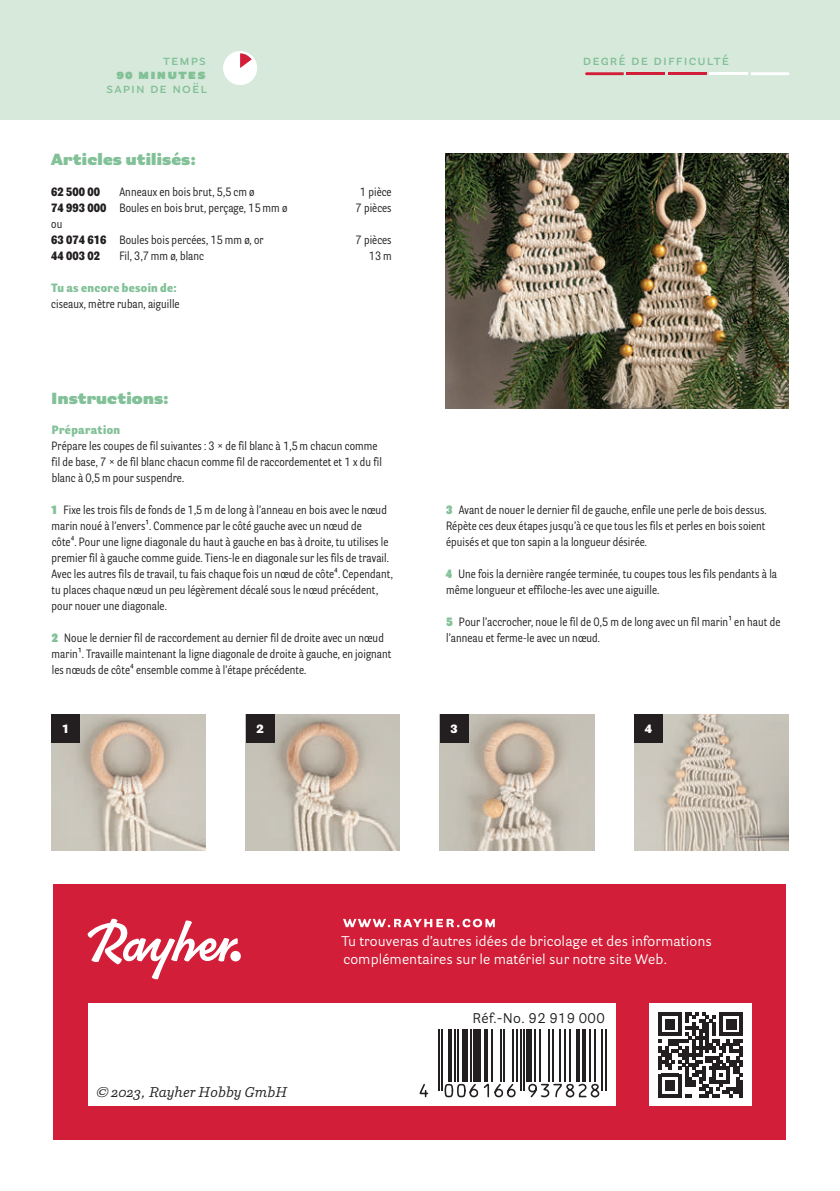
<style>
.page{position:relative;width:840px;height:1191px;background:#fff}
.page>*{position:absolute;margin:0;border:0;box-sizing:border-box;transform-origin:0 0}
.t1{font:900 16px "Parry Grotesque Pro";letter-spacing:.01em;color:#82c198}
.t2{font:14px/18px "Parry Grotesque Pro";letter-spacing:.005em;color:#fff}
.t3{font:600 14px "Parry Grotesque Pro";letter-spacing:.08em;color:#82c198}
.t4{font:italic 14px "Parry Pro";letter-spacing:.01em;color:#231f20}
.t5{font:14px "Parry Grotesque Pro";letter-spacing:.02em;color:#231f20}
.t6{font:900 14px "Parry Grotesque Pro";letter-spacing:.08em;color:#82c198}
.t7{font:12px/16px "Parry Grot Con Pro";letter-spacing:.005em;color:#231f20}
.t8{font:900 12px "Parry Grot Con Pro";letter-spacing:.03em;color:#82c198}
.t9{font:900 12px "Parry Grot Con Pro";letter-spacing:.005em;color:#231f20}
.t10{font:900 12px "Parry Grotesque Pro";color:#fff}
.s1{font-weight:900}
.s2{font-weight:900;color:#82c198}
</style>
<div class="page">
<div style="left:0;top:0;width:839px;height:119px;background:#d7e9db"></div>
<svg style="left:585px;top:72px;width:38px;height:3px"></svg>
<hr style="left:626px;top:72px;width:38px;height:3px;background:#d21e38">
<hr style="left:667px;top:72px;width:39px;height:3px;background:#d21e38">
<hr style="left:709px;top:72px;width:38px;height:3px;background:#fff">
<svg style="left:751px;top:72px;width:38px;height:3px"></svg>
<hr style="left:839px;top:0;width:1px;height:1191px;background:#e6e7e9">
<div style="left:54px;top:884px;width:731px;height:256px;background:#d21e38"></div>
<div style="left:88px;top:1003px;width:527px;height:103px;background:#fff"></div>
<div style="left:223px;top:51px;width:34px;height:34px;background:#fff;border-radius:50%"></div>
<svg style="left:240px;top:53px;width:11px;height:15px"></svg>
<svg style="left:343px;top:918px;width:151px;height:9px"></svg>
<svg style="left:87px;top:918px;width:151px;height:61px"></svg>
<div style="left:230px;top:951px;width:11px;height:10px;background:#fff;border-radius:50%"></div>
<div style="left:649px;top:1003px;width:102px;height:103px;background:#fff"></div>
<svg style="left:658px;top:1012px;width:84px;height:85px"></svg>
<img style="left:245px;top:714px;width:154px;height:136px">
<img style="left:439px;top:714px;width:155px;height:136px">
<img style="left:634px;top:714px;width:154px;height:136px">
<img style="left:51px;top:714px;width:154px;height:136px">
<img style="left:445px;top:153px;width:343px;height:255px">
<div style="left:51px;top:714px;width:29px;height:29px;background:#231f20"></div>
<div style="left:246px;top:714px;width:28px;height:29px;background:#231f20"></div>
<div style="left:439px;top:714px;width:29px;height:29px;background:#231f20"></div>
<div style="left:634px;top:714px;width:28px;height:29px;background:#231f20"></div>
<hr style="left:437px;top:1029px;width:2px;height:61px;background:#231f20">
<hr style="left:441px;top:1029px;width:2px;height:61px;background:#231f20">
<hr style="left:448px;top:1029px;width:3px;height:53px;background:#231f20">
<hr style="left:453px;top:1029px;width:2px;height:53px;background:#231f20">
<hr style="left:457px;top:1029px;width:2px;height:53px;background:#231f20">
<div style="left:462px;top:1029px;width:5px;height:53px;background:#231f20"></div>
<hr style="left:469px;top:1029px;width:2px;height:53px;background:#231f20">
<div style="left:473px;top:1029px;width:7px;height:53px;background:#231f20"></div>
<svg style="left:484px;top:1029px;width:3px;height:53px"></svg>
<hr style="left:491px;top:1029px;width:1px;height:53px;background:#231f20">
<hr style="left:499px;top:1029px;width:2px;height:53px;background:#231f20">
<hr style="left:503px;top:1029px;width:2px;height:53px;background:#231f20">
<hr style="left:512px;top:1029px;width:2px;height:53px;background:#231f20">
<hr style="left:515px;top:1029px;width:2px;height:53px;background:#231f20">
<hr style="left:519px;top:1029px;width:2px;height:61px;background:#231f20">
<hr style="left:523px;top:1029px;width:1px;height:61px;background:#231f20">
<div style="left:526px;top:1029px;width:6px;height:53px;background:#231f20"></div>
<hr style="left:533px;top:1029px;width:2px;height:53px;background:#231f20">
<hr style="left:539px;top:1029px;width:1px;height:53px;background:#231f20">
<hr style="left:548px;top:1029px;width:1px;height:53px;background:#231f20">
<hr style="left:551px;top:1029px;width:2px;height:53px;background:#231f20">
<hr style="left:558px;top:1029px;width:2px;height:53px;background:#231f20">
<hr style="left:564px;top:1029px;width:1px;height:53px;background:#231f20">
<hr style="left:569px;top:1029px;width:2px;height:53px;background:#231f20">
<hr style="left:576px;top:1029px;width:4px;height:53px;background:#231f20">
<svg style="left:582px;top:1029px;width:3px;height:53px"></svg>
<hr style="left:588px;top:1029px;width:2px;height:53px;background:#231f20">
<hr style="left:594px;top:1029px;width:2px;height:53px;background:#231f20">
<hr style="left:601px;top:1029px;width:2px;height:61px;background:#231f20">
<hr style="left:604px;top:1029px;width:2px;height:61px;background:#231f20">
<svg style="left:419px;top:1082px;width:180px;height:15px"></svg>
<p class="t3" style="left:163px;top:50px;width:44px">temps</p>
<p class="t3" style="left:582px;top:50px;width:148px">degré de difficulté</p>
<p class="t6" style="left:116px;top:63px;width:91px">90 minutes</p>
<p class="t3" style="left:106px;top:78px;width:102px">sapin de noël</p>
<h1 class="t1" style="left:51px;top:148px;width:146px">Articles utilisés:</h1>
<p class="t9" style="left:51px;top:183px;width:50px">62 500 00</p>
<p class="t7" style="left:119px;top:184px;width:137px">Anneaux en bois brut, 5,5 cm ø</p>
<p class="t7" style="left:360px;top:184px;width:33px">1 pièce</p>
<p class="t7" style="left:51px;top:200px;width:238px"><span class="s1">74 993 000</span> Boules en bois brut, perçage, 15mm ø</p>
<p class="t7" style="left:355px;top:200px;width:38px">7 pièces</p>
<p class="t7" style="left:51px;top:216px;width:214px">ou<br><span class="s1">63 074 616</span> Boules bois percées, 15mm ø, or</p>
<p class="t7" style="left:355px;top:232px;width:38px">7 pièces</p>
<p class="t9" style="left:51px;top:247px;width:50px">44 003 02</p>
<p class="t7" style="left:119px;top:248px;width:86px">Fil, 3,7mm ø, blanc</p>
<p class="t7" style="left:368px;top:248px;width:24px">13m</p>
<p class="t8" style="left:51px;top:279px;width:127px">Tu as encore besoin de:</p>
<p class="t7" style="left:51px;top:296px;width:130px">ciseaux, mètre ruban, aiguille</p>
<h1 class="t1" style="left:51px;top:386px;width:119px">Instructions:</h1>
<p class="t8" style="left:52px;top:422px;width:70px">Préparation</p>
<p class="t7" style="left:51px;top:438px;width:332px">Prépare les coupes de fil suivantes : 3 × de fil blanc à 1,5m chacun comme fil de base, 7 × de fil blanc chacun comme fil de raccordementet et 1 x du fil blanc à 0,5m pour suspendre.</p>
<p class="t7" style="left:51px;top:502px;width:343px"><span class="s2">1</span> Fixe les trois fils de fonds de 1,5m de long à l’anneau en bois avec le nœud marin noué à l’envers¹. Commence par le côté gauche avec un nœud de<br>côte⁴. Pour une ligne diagonale du haut à gauche en bas à droite, tu utilises le premier fil à gauche comme guide. Tiens-le en diagonale sur les fils de travail.<br>Avec les autres fils de travail, tu fais chaque fois un nœud de côte⁴. Cependant, tu places chaque nœud un peu légèrement décalé sous le nœud précédent, pour nouer une diagonale.</p>
<p class="t7" style="left:52px;top:630px;width:341px"><span class="s2">2</span> Noue le dernier fil de raccordement au dernier fil de droite avec un nœud marin¹. Travaille maintenant la ligne diagonale de droite à gauche, en joignant les nœuds de côte⁴ ensemble comme à l’étape précédente.</p>
<p class="t7" style="left:446px;top:501px;width:322px;text-align:justify"><span class="s2">3</span> Avant de nouer le dernier fil de gauche, enfile une perle de bois dessus.<br>Répète ces deux étapes jusqu’à ce que tous les fils et perles en bois soient épuisés et que ton sapin a la longueur désirée.</p>
<p class="t7" style="left:445px;top:565px;width:332px"><span class="s2">4</span> Une fois la dernière rangée terminée, tu coupes tous les fils pendants à la même longueur et effiloche-les avec une aiguille.</p>
<p class="t7" style="left:446px;top:613px;width:335px"><span class="s2">5</span> Pour l’accrocher, noue le fil de 0,5 m de long avec un fil marin¹ en haut de l’anneau et ferme-le avec un nœud.</p>
<p class="t10" style="left:63px;top:720px;width:7px">1</p>
<p class="t10" style="left:256px;top:720px;width:9px">2</p>
<p class="t10" style="left:450px;top:720px;width:9px">3</p>
<p class="t10" style="left:644px;top:720px;width:9px">4</p>
<p class="t2" style="left:341px;top:932px;width:371px">Tu trouveras d’autres idées de bricolage et des informations complémentaires sur le matériel sur notre site Web.</p>
<p class="t4" style="left:96px;top:1082px;width:192px">© 2023, Rayher Hobby GmbH</p>
<p class="t5" style="left:472px;top:1008px;width:134px">Réf.-No. 92 919 000</p>
</div>
